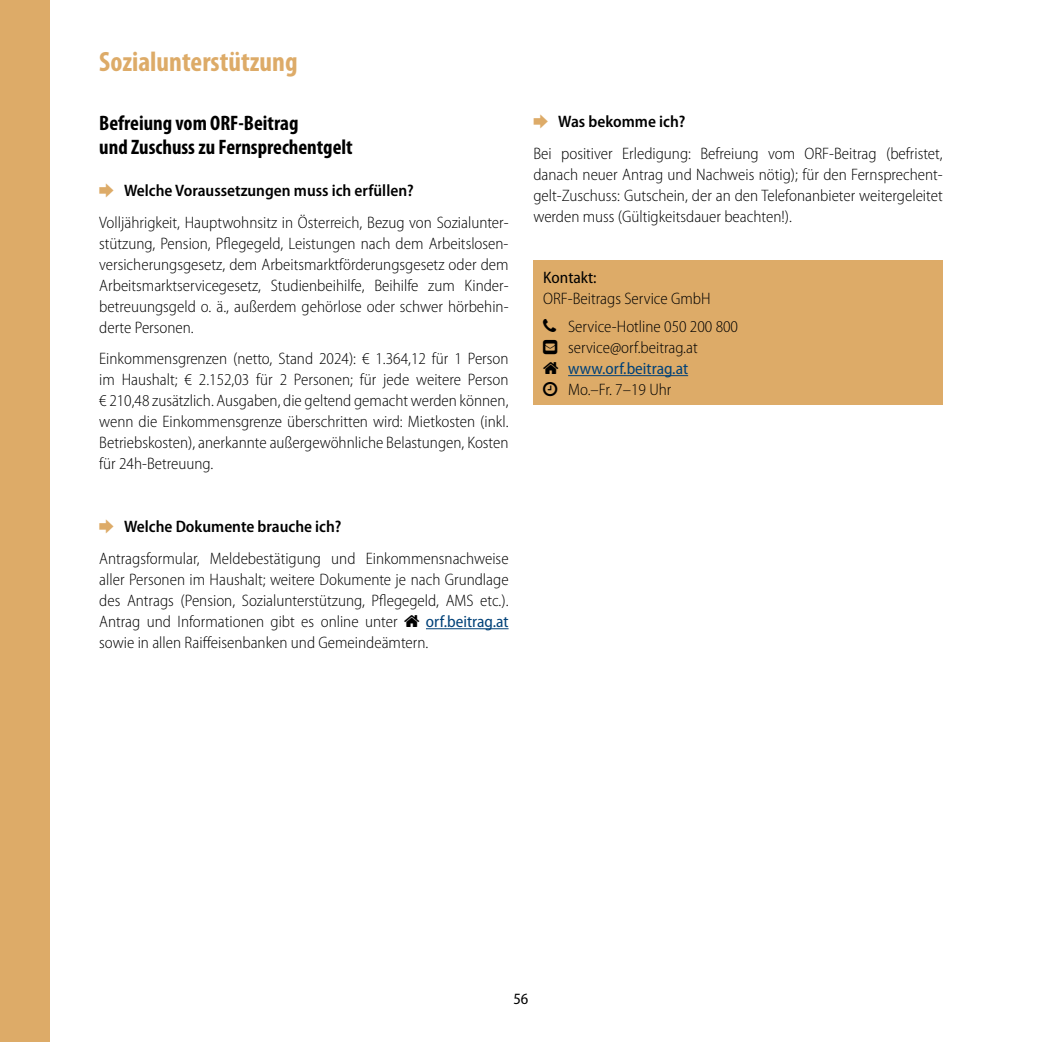
<style>
.page{position:relative;width:1042px;height:1042px;background:#fff}
.page>*{position:absolute;margin:0;border:0;box-sizing:border-box;transform-origin:0 0}
.t1{font:700 condensed 28px "Myriad Pro";color:#ddab68}
.t2{font:700 condensed 21px/24.5px "Myriad Pro";color:#000}
.t3{font:300 semi-condensed 16.62px/21px "Myriad Pro";color:#000;text-align:justify}
.t4{font:600 semi-condensed 16.62px "Myriad Pro";color:#000}
.t5{font:semi-condensed 16.62px "Myriad Pro";color:#004178}
.t6{font:semi-condensed 16.62px "Myriad Pro";color:#000}
.t7{font:semi-condensed 15.75px "Myriad Pro";color:#000}
</style>
<div class="page">
<div style="left:0;top:0;width:50px;height:1042px;background:#ddab68"></div>
<hr style="left:426px;top:628px;width:82px;height:1px;background:#004178">
<div style="left:533px;top:260px;width:410px;height:145px;background:#ddab68"></div>
<hr style="left:568px;top:375px;width:120px;height:1px;background:#004178">
<h1 class="t1" style="left:99px;top:44px;width:200px">Sozialunterstützung</h1>
<p class="t2" style="left:99px;top:110px;width:255px">Befreiung vom ORF-Beitrag<br>und Zuschuss zu Fernsprechentgelt</p>
<p class="t4" style="left:124px;top:182px;width:291px">Welche Voraussetzungen muss ich erfüllen?</p>
<p class="t3" style="left:99px;top:212px;width:411px">Volljährigkeit, Hauptwohnsitz in Österreich, Bezug von Sozialunter&shy;stützung, Pension, Pflegegeld, Leistungen nach dem Arbeitslosen&shy;versicherungsgesetz, dem Arbeitsmarktförderungsgesetz oder dem Arbeitsmarktservicegesetz, Studienbeihilfe, Beihilfe zum Kinder&shy;betreuungsgeld o. ä., außerdem gehörlose oder schwer hörbehin&shy;derte Personen.</p>
<p class="t3" style="left:99px;top:349px;width:411px">Einkommensgrenzen (netto, Stand 2024): € 1.364,12 für 1 Person im Haushalt; € 2.152,03 für 2 Personen; für jede weitere Person € 210,48 zusätzlich. Ausgaben, die geltend gemacht werden können, wenn die Einkommensgrenze überschritten wird: Mietkosten (inkl.<br>Betriebskosten), anerkannte außergewöhnliche Belastungen, Kosten für 24h-Betreuung.</p>
<p class="t4" style="left:124px;top:518px;width:219px">Welche Dokumente brauche ich?</p>
<p class="t3" style="left:99px;top:548px;width:411px">Antragsformular, Meldebestätigung und Einkommensnachweise aller Personen im Haushalt; weitere Dokumente je nach Grundlage des Antrags (Pension, Sozialunterstützung, Pflegegeld, AMS etc.).<br>Antrag und Informationen gibt es online unter</p>
<p class="t5" style="left:426px;top:612px;width:84px">orf.beitrag.at</p>
<p class="t3" style="left:99px;top:632px;width:331px">sowie in allen Raiffeisenbanken und Gemeindeämtern.</p>
<p class="t4" style="left:558px;top:113px;width:129px">Was bekomme ich?</p>
<p class="t3" style="left:533px;top:143px;width:411px">Bei positiver Erledigung: Befreiung vom ORF-Beitrag (befristet, danach neuer Antrag und Nachweis nötig); für den Fernsprechent&shy;gelt-Zuschuss: Gutschein, der an den Telefonanbieter weitergeleitet werden muss (Gültigkeitsdauer beachten!).</p>
<p class="t6" style="left:543px;top:268px;width:55px">Kontakt:</p>
<p class="t3" style="left:568px;top:285px;width:171px;line-height:28px;text-indent:-25px">ORF-Beitrags Service GmbH<br>Service-Hotline 050 200 800</p>
<p class="t3" style="left:568px;top:337px;width:131px">service@orf.beitrag.at</p>
<p class="t5" style="left:568px;top:359px;width:121px">www.orf.beitrag.at</p>
<p class="t3" style="left:568px;top:379px;width:105px">Mo.–Fr. 7–19 Uhr</p>
<p class="t7" style="left:513px;top:990px;width:16px">56</p>
</div>
